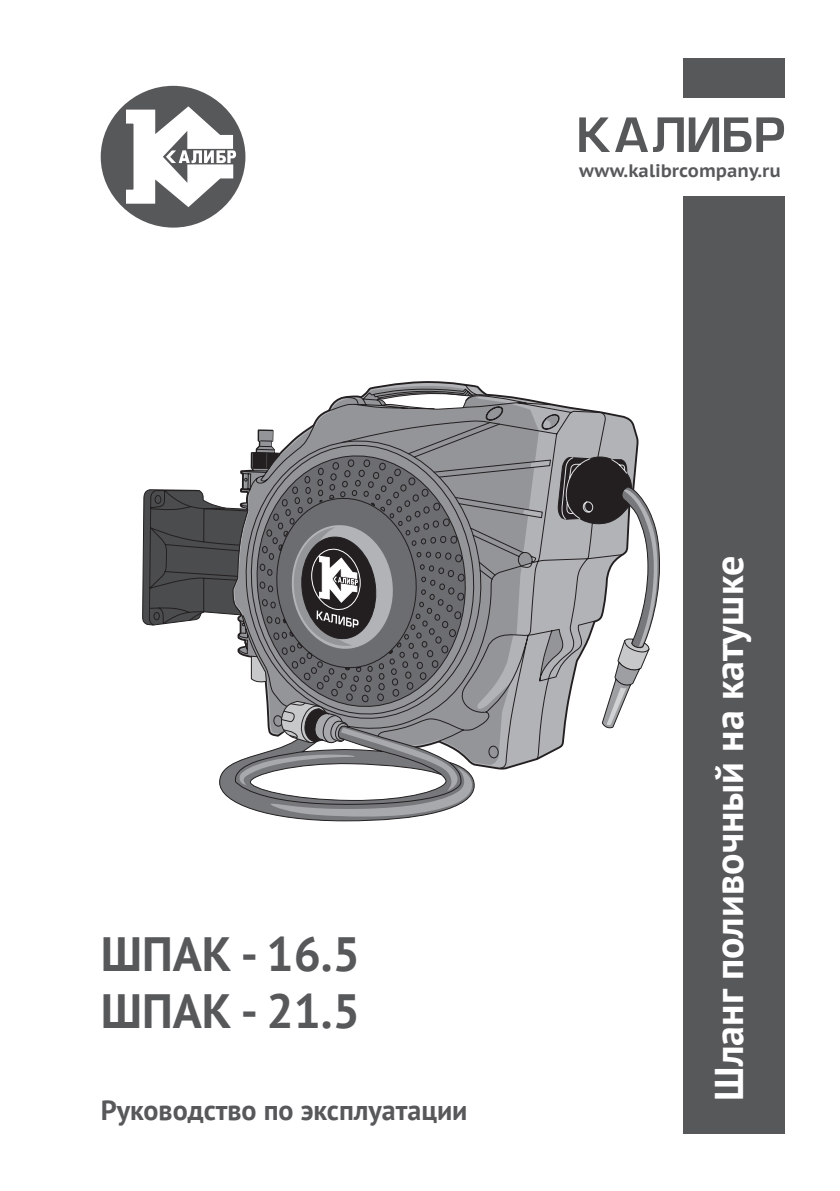
<style>
.page{position:relative;width:840px;height:1191px;background:#fff}
.page>*{position:absolute;margin:0;border:0;box-sizing:border-box;transform-origin:0 0}
.t1{font:700 48px/57.6px "PT Sans";color:#57585a}
.t2{font:700 40px "PT Sans";color:#fff}
.t3{font:700 28px "PT Sans";color:#57585a}
.t4{font:700 18px "PT Sans Caption";color:#57585a}
</style>
<div class="page">
<div style="left:682px;top:196px;width:102px;height:937px;background:#57585a"></div>
<svg style="left:579px;top:117px;width:204px;height:35px"></svg>
<div style="left:101px;top:86px;width:144px;height:142px;background:#57585a;border-radius:50%"></div>
<svg style="left:126px;top:105px;width:110px;height:103px"></svg>
<div style="left:682px;top:58px;width:102px;height:39px;background:#57585a"></div>
<svg style="left:317px;top:384px;width:305px;height:69px"></svg>
<svg style="left:283px;top:422px;width:268px;height:31px"></svg>
<svg style="left:250px;top:429px;width:33px;height:24px"></svg>
<svg style="left:545px;top:415px;width:13px;height:12px"></svg>
<svg style="left:142px;top:453px;width:517px;height:368px"></svg>
<p class="t4" style="left:579px;top:159px;width:203px">www.kalibrcompany.ru</p>
<h1 class="t1" style="left:101px;top:924px;width:261px">ШПАК - 16.5<br>ШПАК - 21.5</h1>
<p class="t3" style="left:101px;top:1092px;width:368px">Руководство по эксплуатации</p>
<h2 class="t2" style="left:702px;top:1100px;width:546px;rotate:-90deg">Шланг поливочный на катушке</h2>
</div>
